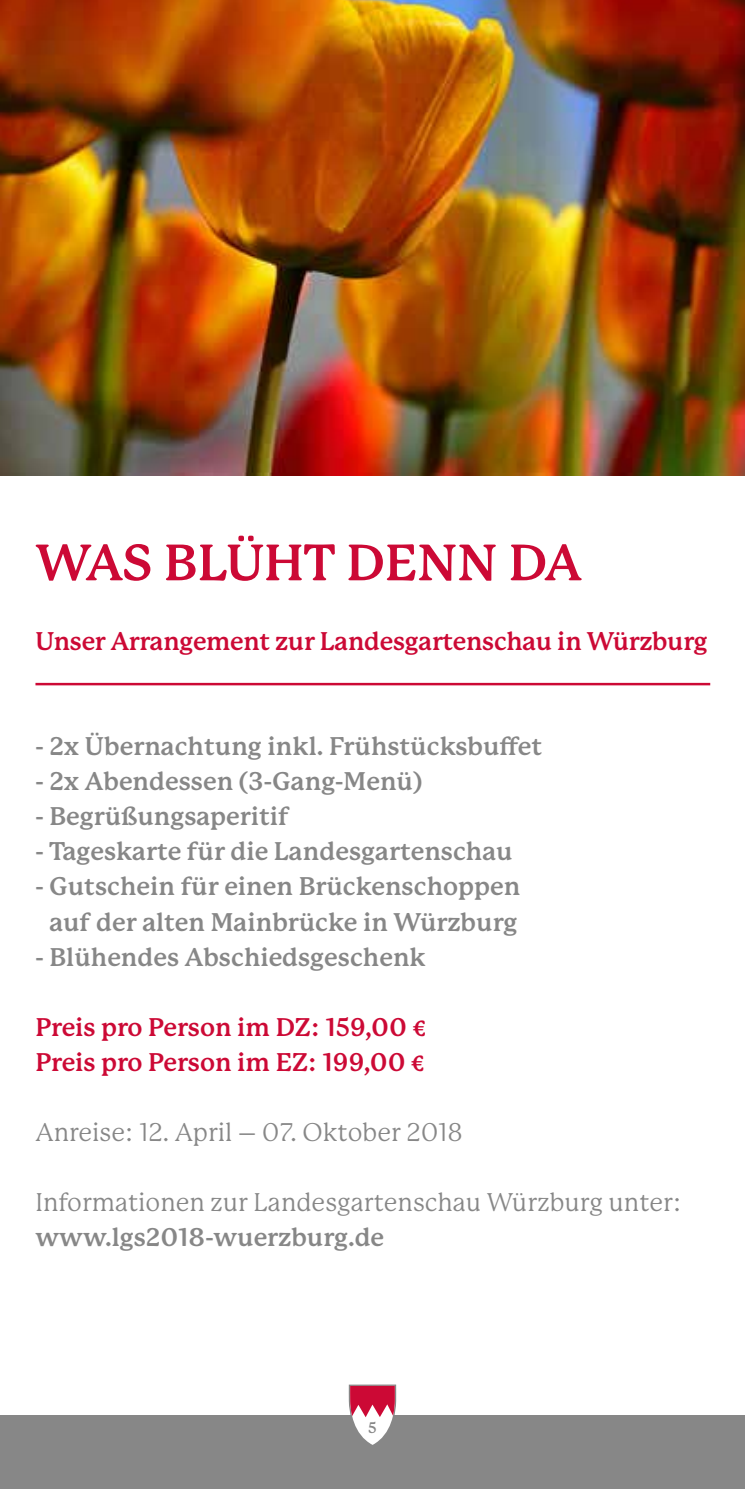
<style>
.page{position:relative;width:745px;height:1489px;background:#fff}
.page>*{position:absolute;margin:0;border:0;box-sizing:border-box;transform-origin:0 0}
.t1{font:700 50px "P22 Mackinac Pro";color:#cc0935}
.t2{font:700 25px/35px "P22 Mackinac Pro";color:#878787;text-align:center}
.t3{font:700 25px/35px "P22 Mackinac Pro";letter-spacing:-.005em;color:#cc0935}
.t4{font:25px "P22 Mackinac Pro";color:#878787}
.t5{font:700 15px "P22 Mackinac Pro";color:#878787}
</style>
<div class="page">
<div style="left:0;top:1415px;width:744px;height:73px;background:#878787"></div>
<img style="left:0;top:0;width:744px;height:475px">
<hr style="left:35px;top:683px;width:674px;height:2px;background:#cc0935">
<svg style="left:348px;top:1384px;width:48px;height:61px"></svg>
<h1 class="t1" style="left:35px;top:534px;width:547px">WAS BLÜHT DENN DA</h1>
<p class="t3" style="left:35px;top:624px;width:673px">Unser Arrangement zur Landesgartenschau in Würzburg</p>
<p class="t2" style="left:35px;top:729px;width:508px">- 2x Übernachtung inkl. Frühstücksbuffet</p>
<p class="t2" style="left:35px;top:764px;width:388px">- 2x Abendessen (3-Gang-Menü)</p>
<p class="t2" style="left:35px;top:799px;width:254px">- Begrüßungsaperitif</p>
<p class="t2" style="left:35px;top:834px;width:478px">- Tageskarte für die Landesgartenschau</p>
<p class="t2" style="left:35px;top:869px;width:486px">- Gutschein für einen Brückenschoppen auf der alten Mainbrücke in Würzburg</p>
<p class="t2" style="left:35px;top:939px;width:391px">- Blühendes Abschiedsgeschenk</p>
<p class="t3" style="left:35px;top:1009px;width:393px">Preis pro Person im DZ: 159,00 €<br>Preis pro Person im EZ: 199,00 €</p>
<p class="t4" style="left:35px;top:1117px;width:428px">Anreise: 12. April – 07. Oktober 2018</p>
<p class="t4" style="left:35px;top:1187px;width:647px">Informationen zur Landesgartenschau Würzburg unter:</p>
<p class="t2" style="left:35px;top:1219px;width:350px">www.lgs2018-wuerzburg.de</p>
<p class="t5" style="left:368px;top:1419px;width:10px">5</p>
</div>
